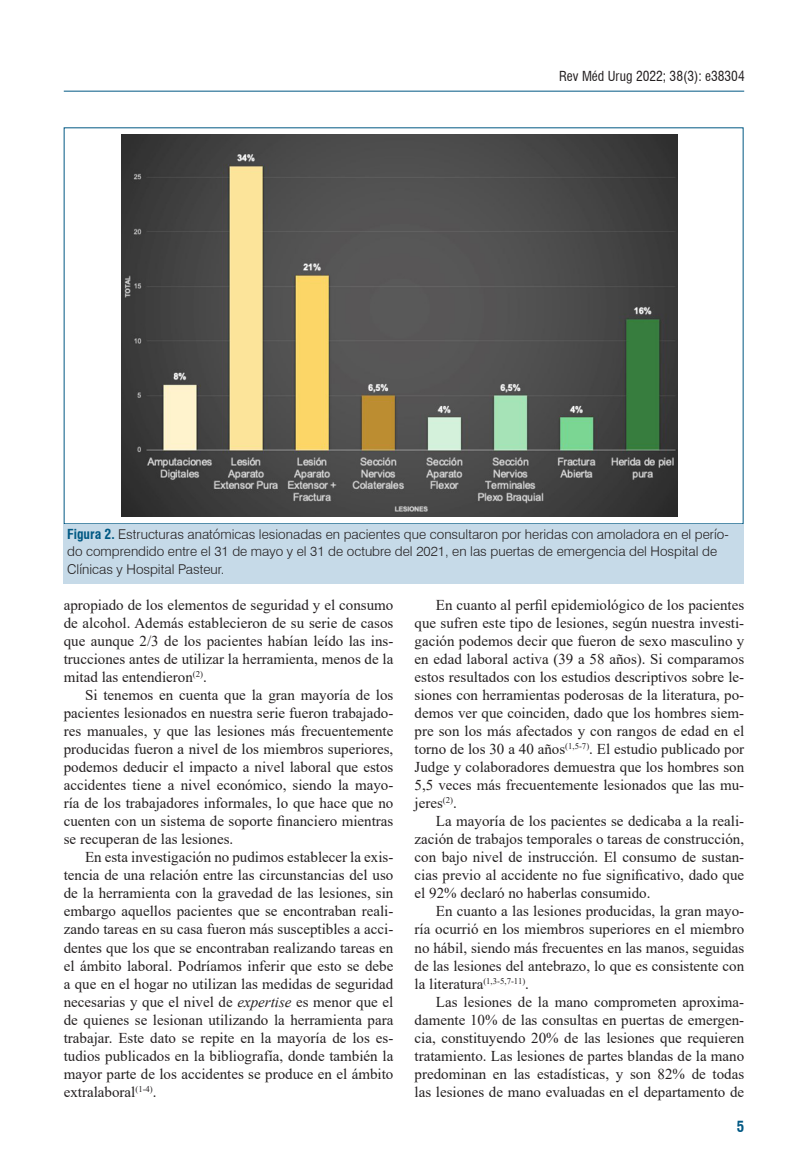
<style>
.page{position:relative;width:808px;height:1170px;background:#fff}
.page>*{position:absolute;margin:0;border:0;box-sizing:border-box;transform-origin:0 0}
.t1{font:15px/18px "Times New Roman";color:#231f20;text-align:justify}
.t2{font:700 condensed 15px "Swiss 721 BT";color:#005883}
.t3{font:300 13.5px/17.5px "Swiss 721 BT";color:#231f20}
.t4{font:condensed 13.5px "Swiss 721 BT";color:#231f20}
.s1{font-weight:700;font-stretch:condensed;color:#005883}
.s2{font-style:italic}
</style>
<div class="page">
<hr style="left:64px;top:91px;width:680px;height:1px;background:#005883">
<div style="left:63px;top:524px;width:680px;height:59px;background:#c6dae8"></div>
<img style="left:122px;top:135px;width:555px;height:381px">
<p class="t4" style="left:559px;top:68px;width:187px">Rev Méd Urug 2022; 38(3): e38304</p>
<p class="t3" style="left:67px;top:525px;width:663px"><span class="s1">Figura 2.</span> Estructuras anatómicas lesionadas en pacientes que consultaron por heridas con amoladora en el perío&shy;do comprendido entre el 31 de mayo y el 31 de octubre del 2021, en las puertas de emergencia del Hospital de<br>Clínicas y Hospital Pasteur.</p>
<p class="t1" style="left:64px;top:595px;width:331px">apropiado de los elementos de seguridad y el consumo de alcohol. Además establecieron de su serie de casos que aunque 2/3 de los pacientes habían leído las ins&shy;trucciones antes de utilizar la herramienta, menos de la mitad las entendieron<sup>(2)</sup>.</p>
<p class="t1" style="left:64px;top:685px;width:331px;text-indent:21px">Si tenemos en cuenta que la gran mayoría de los pacientes lesionados en nuestra serie fueron trabajado&shy;res manuales, y que las lesiones más frecuentemente producidas fueron a nivel de los miembros superiores, podemos deducir el impacto a nivel laboral que estos accidentes tiene a nivel económico, siendo la mayo&shy;ría de los trabajadores informales, lo que hace que no cuenten con un sistema de soporte financiero mientras se recuperan de las lesiones.</p>
<p class="t1" style="left:64px;top:847px;width:331px;text-indent:21px">En esta investigación no pudimos establecer la exis&shy;tencia de una relación entre las circunstancias del uso de la herramienta con la gravedad de las lesiones, sin embargo aquellos pacientes que se encontraban reali&shy;zando tareas en su casa fueron más susceptibles a acci&shy;dentes que los que se encontraban realizando tareas en el ámbito laboral. Podríamos inferir que esto se debe a que en el hogar no utilizan las medidas de seguridad necesarias y que el nivel de <span class="s2">expertise</span> es menor que el de quienes se lesionan utilizando la herramienta para trabajar. Este dato se repite en la mayoría de los es&shy;tudios publicados en la bibliografía, donde también la mayor parte de los accidentes se produce en el ámbito extralaboral<sup>(1-4)</sup>.</p>
<p class="t1" style="left:415px;top:595px;width:331px;text-indent:21px">En cuanto al perfil epidemiológico de los pacientes que sufren este tipo de lesiones, según nuestra investi&shy;gación podemos decir que fueron de sexo masculino y en edad laboral activa (39 a 58 años). Si comparamos estos resultados con los estudios descriptivos sobre le&shy;siones con herramientas poderosas de la literatura, po&shy;demos ver que coinciden, dado que los hombres siem&shy;pre son los más afectados y con rangos de edad en el torno de los 30 a 40 años<sup>(1,5-7)</sup>. El estudio publicado por Judge y colaboradores demuestra que los hombres son 5,5 veces más frecuentemente lesionados que las mu&shy;jeres<sup>(2)</sup>.</p>
<p class="t1" style="left:415px;top:811px;width:331px;text-indent:21px">La mayoría de los pacientes se dedicaba a la reali&shy;zación de trabajos temporales o tareas de construcción, con bajo nivel de instrucción. El consumo de sustan&shy;cias previo al accidente no fue significativo, dado que el 92% declaró no haberlas consumido.</p>
<p class="t1" style="left:415px;top:901px;width:331px;text-indent:21px">En cuanto a las lesiones producidas, la gran mayo&shy;ría ocurrió en los miembros superiores en el miembro no hábil, siendo más frecuentes en las manos, seguidas de las lesiones del antebrazo, lo que es consistente con la literatura<sup>(1,3-5,7-11)</sup>.</p>
<p class="t1" style="left:415px;top:991px;width:331px;text-indent:21px">Las lesiones de la mano comprometen aproxima&shy;damente 10% de las consultas en puertas de emergen&shy;cia, constituyendo 20% de las lesiones que requieren tratamiento. Las lesiones de partes blandas de la mano predominan en las estadísticas, y son 82% de todas las lesiones de mano evaluadas en el departamento de</p>
<p class="t2" style="left:737px;top:1116px;width:9px">5</p>
</div>
